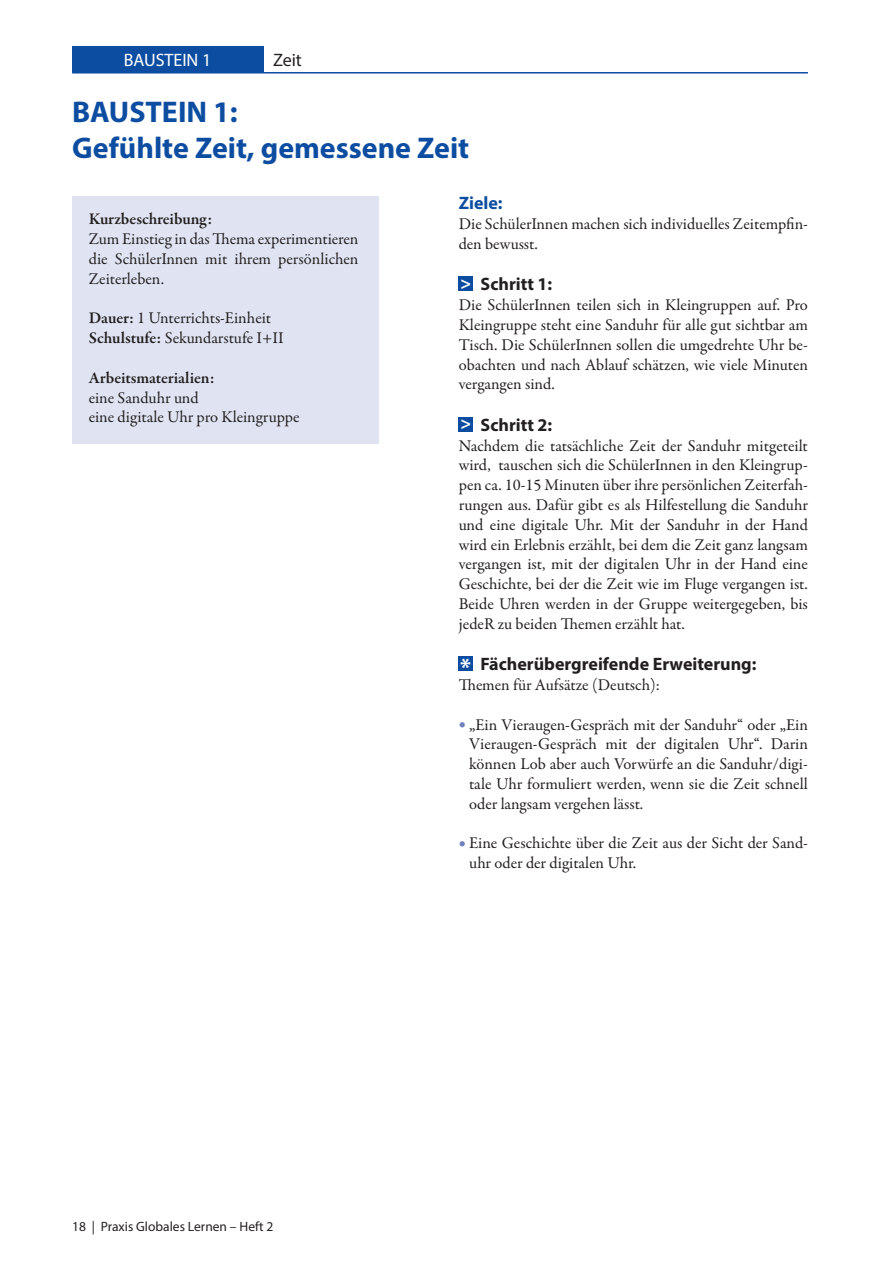
<style>
.page{position:relative;width:893px;height:1263px;background:#fff}
.page>*{position:absolute;margin:0;border:0;box-sizing:border-box;transform-origin:0 0}
.t1{font:700 30px "Myriad Pro";color:#0d4da1}
.t2{font:700 24px "Myriad Pro";color:#fff}
.t3{font:700 18px "Myriad Pro";color:#231f20}
.t4{font:18px "Myriad Pro";color:#fff}
.t5{font:700 18px "Myriad Pro";color:#0d4da1}
.t6{font:18px "Myriad Pro";color:#231f20}
.t7{font:700 18px "Myriad Pro";color:#fff}
.t8{font:16.5px/19.8px "Garamond Premr Pro";color:#231f20;text-align:justify}
.t9{font:600 16.5px "Garamond Premr Pro";letter-spacing:-.01em;color:#231f20}
.t10{font:13.5px "Myriad Pro";color:#231f20}
.s1{font-weight:600}
.s2{color:#6f80bf}
</style>
<div class="page">
<div style="left:72px;top:196px;width:306px;height:248px;background:#e0e4f2"></div>
<div style="left:459px;top:657px;width:14px;height:14px;background:#0d4da1"></div>
<div style="left:459px;top:277px;width:14px;height:14px;background:#0d4da1"></div>
<div style="left:459px;top:417px;width:14px;height:14px;background:#0d4da1"></div>
<div style="left:72px;top:47px;width:191px;height:26px;background:#0d4da1"></div>
<hr style="left:72px;top:72px;width:736px;height:2px;background:#0d4da1">
<p class="t4" style="left:124px;top:49px;width:89px">BAUSTEIN 1</p>
<p class="t6" style="left:273px;top:49px;width:30px">Zeit</p>
<p class="t1" style="left:72px;top:92px;width:167px">BAUSTEIN 1:</p>
<p class="t1" style="left:72px;top:128px;width:399px">Gefühlte Zeit, gemessene Zeit</p>
<p class="t9" style="left:89px;top:209px;width:125px">Kurzbeschreibung:</p>
<p class="t8" style="left:89px;top:230px;width:271px">Zum Einstieg in das Thema experimentieren die SchülerInnen mit ihrem persönlichen Zeiterleben.</p>
<p class="t8" style="left:89px;top:309px;width:184px"><span class="s1">Dauer:</span> 1 Unterrichts-Einheit</p>
<p class="t8" style="left:89px;top:329px;width:197px"><span class="s1">Schulstufe:</span> Sekundarstufe I+II</p>
<p class="t9" style="left:89px;top:368px;width:127px">Arbeitsmaterialien:</p>
<p class="t8" style="left:89px;top:388px;width:112px">eine Sanduhr und</p>
<p class="t8" style="left:89px;top:408px;width:212px">eine digitale Uhr pro Kleingruppe</p>
<p class="t5" style="left:459px;top:191px;width:45px">Ziele:</p>
<p class="t8" style="left:459px;top:214px;width:351px">Die SchülerInnen machen sich individuelles Zeitempfin&shy;den bewusst.</p>
<p class="t3" style="left:480px;top:272px;width:73px">Schritt 1:</p>
<p class="t8" style="left:459px;top:295px;width:351px">Die SchülerInnen teilen sich in Kleingruppen auf. Pro Kleingruppe steht eine Sanduhr für alle gut sichtbar am Tisch. Die SchülerInnen sollen die umgedrehte Uhr be&shy;obachten und nach Ablauf schätzen, wie viele Minuten vergangen sind.</p>
<p class="t3" style="left:480px;top:413px;width:73px">Schritt 2:</p>
<p class="t8" style="left:459px;top:436px;width:351px">Nachdem die tatsächliche Zeit der Sanduhr mitgeteilt wird, tauschen sich die SchülerInnen in den Kleingrup&shy;pen ca. 10-15 Minuten über ihre persönlichen Zeiterfah&shy;rungen aus. Dafür gibt es als Hilfestellung die Sanduhr und eine digitale Uhr. Mit der Sanduhr in der Hand wird ein Erlebnis erzählt, bei dem die Zeit ganz langsam vergangen ist, mit der digitalen Uhr in der Hand eine Geschichte, bei der die Zeit wie im Fluge vergangen ist.<br>Beide Uhren werden in der Gruppe weitergegeben, bis jedeR zu beiden Themen erzählt hat.</p>
<p class="t3" style="left:480px;top:652px;width:277px">Fächerübergreifende Erweiterung:</p>
<p class="t8" style="left:459px;top:675px;width:203px">Themen für Aufsätze (Deutsch):</p>
<p class="t8" style="left:469px;top:715px;width:340px;text-indent:-10px"><span class="s2">•</span> „Ein Vieraugen-Gespräch mit der Sanduhr“ oder „Ein Vieraugen-Gespräch mit der digitalen Uhr“. Darin können Lob aber auch Vorwürfe an die Sanduhr/digi&shy;tale Uhr formuliert werden, wenn sie die Zeit schnell oder langsam vergehen lässt.</p>
<p class="t8" style="left:469px;top:834px;width:340px;text-indent:-10px"><span class="s2">•</span> Eine Geschichte über die Zeit aus der Sicht der Sand&shy;uhr oder der digitalen Uhr.</p>
<p class="t7" style="left:460px;top:271px;width:12px">&gt;</p>
<p class="t7" style="left:460px;top:411px;width:12px">&gt;</p>
<p class="t2" style="left:460px;top:651px;width:12px">*</p>
<p class="t10" style="left:72px;top:1218px;width:203px">18 | Praxis Globales Lernen – Heft 2</p>
</div>
